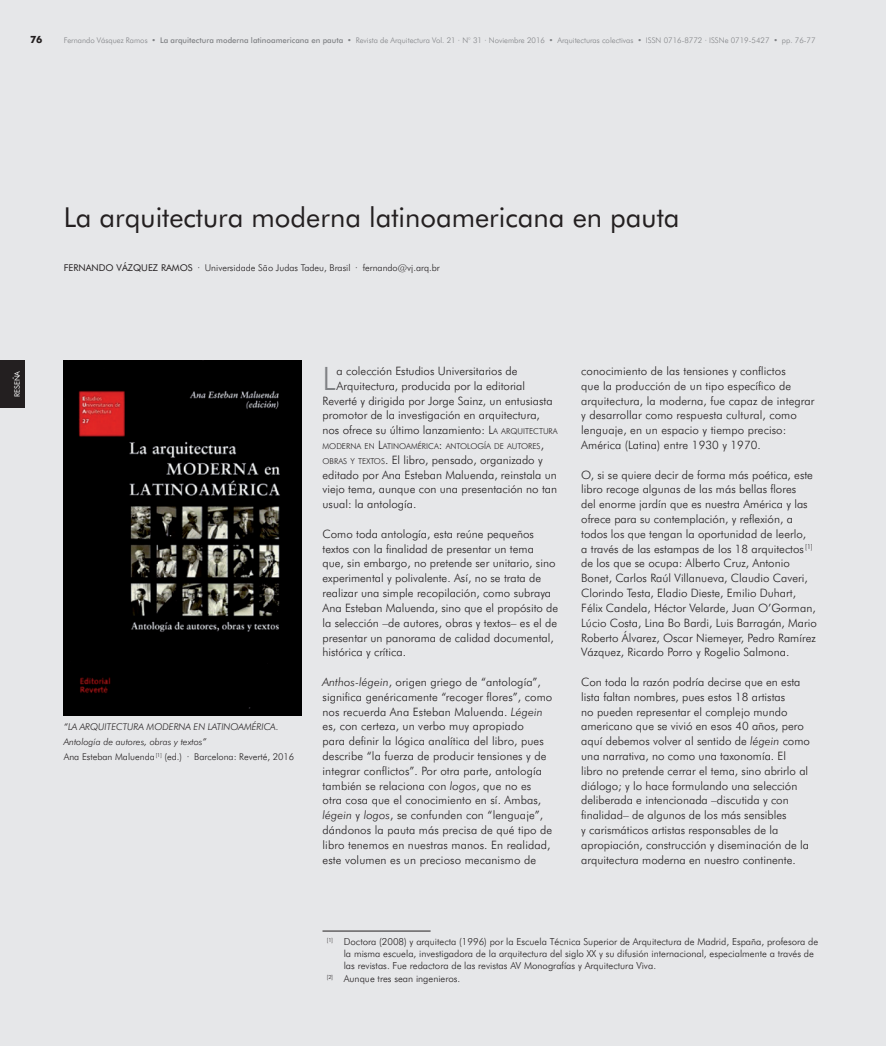
<style>
.page{position:relative;width:886px;height:1046px;background:#fff}
.page>*{position:absolute;margin:0;border:0;box-sizing:border-box;transform-origin:0 0}
.t1{font:300 32.25px "Futura BT";color:#808285}
.t2{font:27.5px "Futura BT";color:#231f20}
.t3{font:300 11.5px/14.8px "Futura BT";color:#231f20}
.t4{font:700 10px "Futura BT";color:#231f20}
.t5{font:300 9.75px/11.6px "Futura BT";color:#231f20}
.t6{font:italic 300 9.38px/14.8px "Futura BT";color:#231f20}
.t7{font:300 9.38px "Futura BT";color:#231f20}
.t8{font:300 8.12px "Futura BT";color:#231f20}
.t9{font:300 7.75px "Futura BT";color:#808285}
.t10{font:7.5px "Futura BT";color:#fff}
.s1{font-weight:500}
.s2{font-weight:400}
.s3{font-style:normal}
.s4{font-style:inherit}
.s5{font-size:8.12px}
.s6{font-size:11.5px}
.s7{font-style:italic}
</style>
<div class="page">
<div style="left:0;top:0;width:886px;height:1045px;background:#e6e7e9"></div>
<div style="left:0;top:360px;width:25px;height:47px;background:#231f20"></div>
<hr style="left:322px;top:930px;width:109px;height:1px;background:#231f20">
<img style="left:64px;top:360px;width:237px;height:355px">
<p class="t4" style="left:30px;top:34px;width:14px">76</p>
<p class="t9" style="left:64px;top:36px;width:753px">Fernando Vásquez Ramos • <span class="s1">La arquitectura moderna latinoamericana en pauta</span> • Revista de Arquitectura Vol. 21 · N° 31 · Noviembre 2016 • Arquitecturas colectivas • ISSN 0716-8772 · ISSNe 0719-5427 • pp. 76-77</p>
<p class="t10" style="left:13px;top:397px;width:28px;rotate:-90deg">RESEÑA</p>
<h2 class="t2" style="left:64px;top:200px;width:617px">La arquitectura moderna latinoamericana en pauta</h2>
<p class="t7" style="left:64px;top:262px;width:378px"><span class="s2">FERNANDO VÁZQUEZ RAMOS</span> · Universidade São Judas Tadeu, Brasil · fernando@vj.arq.br</p>
<p class="t6" style="left:64px;top:719px;width:232px">“LA ARQUITECTURA MODERNA EN LATINOAMÉRICA.<br>Antología de autores, obras y textos”<br><span class="s3">Ana Esteban Maluenda</span> <sup>[1]</sup> <span class="s3">(ed.) · Barcelona: Reverté, 2016</span></p>
<h1 class="t1" style="left:322px;top:358px;width:15px">L</h1>
<p class="t3" style="left:337px;top:363px;width:182px">a colección Estudios Universitarios de</p>
<p class="t3" style="left:337px;top:378px;width:190px">Arquitectura, producida por la editorial</p>
<p class="t3" style="left:322px;top:393px;width:232px">Reverté y dirigida por Jorge Sainz, un entusiasta</p>
<p class="t3" style="left:322px;top:408px;width:219px">promotor de la investigación en arquitectura,</p>
<p class="t3" style="left:322px;top:422px;width:237px">nos ofrece su último lanzamiento: <span class="s4">L</span><span class="s5">A ARQUITECTURA</span></p>
<p class="t8" style="left:322px;top:441px;width:223px">MODERNA EN <span class="s6">L</span>ATINOAMÉRICA<span class="s6">:</span> ANTOLOGÍA DE AUTORES<span class="s6">,</span></p>
<p class="t3" style="left:322px;top:452px;width:236px"><span class="s5">OBRAS Y TEXTOS</span>. El libro, pensado, organizado y editado por Ana Esteban Maluenda, reinstala un viejo tema, aunque con una presentación no tan usual: la antología.</p>
<p class="t3" style="left:322px;top:526px;width:237px">Como toda antología, esta reúne pequeños textos con la finalidad de presentar un tema<br>que, sin embargo, no pretende ser unitario, sino experimental y polivalente. Así, no se trata de realizar una simple recopilación, como subraya Ana Esteban Maluenda, sino que el propósito de la selección –de autores, obras y textos– es el de presentar un panorama de calidad documental, histórica y crítica.</p>
<p class="t3" style="left:322px;top:674px;width:231px"><span class="s7">Anthos-légein</span>, origen griego de “antología”, significa genéricamente “recoger flores”, como nos recuerda Ana Esteban Maluenda. <span class="s7">Légein </span>es, con certeza, un verbo muy apropiado<br>para definir la lógica analítica del libro, pues describe “la fuerza de producir tensiones y de integrar conflictos”. Por otra parte, antología también se relaciona con <span class="s7">logos</span>, que no es otra cosa que el conocimiento en sí. Ambas, <span class="s7">légein</span> y <span class="s7">logos</span>, se confunden con “lenguaje”, dándonos la pauta más precisa de qué tipo de libro tenemos en nuestras manos. En realidad, este volumen es un precioso mecanismo de</p>
<p class="t3" style="left:581px;top:363px;width:235px">conocimiento de las tensiones y conflictos<br>que la producción de un tipo específico de arquitectura, la moderna, fue capaz de integrar y desarrollar como respuesta cultural, como lenguaje, en un espacio y tiempo preciso:<br>América (Latina) entre 1930 y 1970.</p>
<p class="t3" style="left:581px;top:467px;width:237px">O, si se quiere decir de forma más poética, este libro recoge algunas de las más bellas flores<br>del enorme jardín que es nuestra América y las ofrece para su contemplación, y reflexión, a todos los que tengan la oportunidad de leerlo,<br>a través de las estampas de los 18 arquitectos <sup>[1] </sup>de los que se ocupa: Alberto Cruz, Antonio Bonet, Carlos Raúl Villanueva, Claudio Caveri, Clorindo Testa, Eladio Dieste, Emilio Duhart, Félix Candela, Héctor Velarde, Juan O’Gorman, Lúcio Costa, Lina Bo Bardi, Luis Barragán, Mario Roberto Álvarez, Oscar Niemeyer, Pedro Ramírez Vázquez, Ricardo Porro y Rogelio Salmona.</p>
<p class="t3" style="left:581px;top:674px;width:230px">Con toda la razón podría decirse que en esta lista faltan nombres, pues estos 18 artistas<br>no pueden representar el complejo mundo americano que se vivió en esos 40 años, pero aquí debemos volver al sentido de <span class="s7">légein</span> como una narrativa, no como una taxonomía. El libro no pretende cerrar el tema, sino abrirlo al diálogo; y lo hace formulando una selección deliberada e intencionada –discutida y con finalidad– de algunos de los más sensibles<br>y carismáticos artistas responsables de la apropiación, construcción y diseminación de la arquitectura moderna en nuestro continente.</p>
<p class="t5" style="left:344px;top:935px;width:476px;text-indent:-17px"><sup>[1]</sup> Doctora (2008) y arquitecta (1996) por la Escuela Técnica Superior de Arquitectura de Madrid, España, profesora de la misma escuela, investigadora de la arquitectura del siglo XX y su difusión internacional, especialmente a través de las revistas. Fue redactora de las revistas AV Monografías y Arquitectura Viva.</p>
<p class="t5" style="left:327px;top:972px;width:135px"><sup>[2]</sup> Aunque tres sean ingenieros.</p>
</div>
